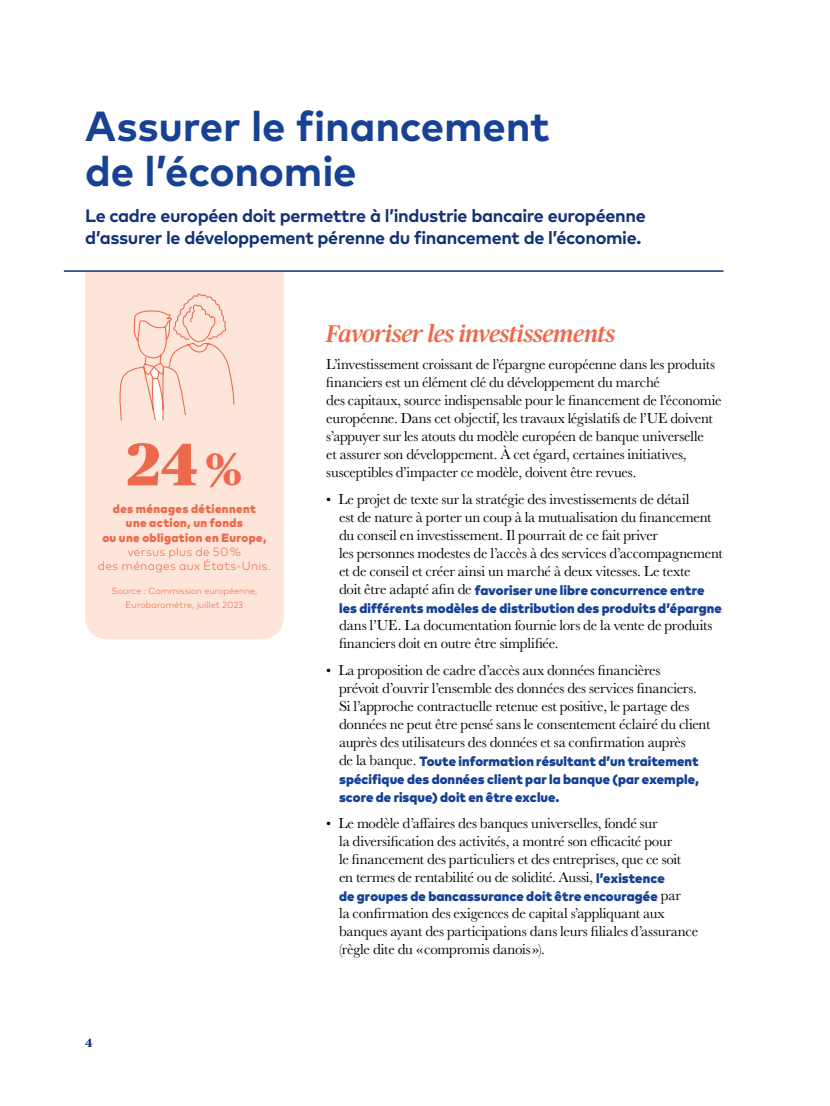
<style>
.page{position:relative;width:830px;height:1106px;background:#fff}
.page>*{position:absolute;margin:0;border:0;box-sizing:border-box;transform-origin:0 0}
.t1{font:900 60px "Publico";color:#ed694b}
.t2{font:700 42px/45px "Mark Pro";letter-spacing:-.005em;color:#164194}
.t3{font:italic 500 24px "Publico";letter-spacing:-.015em;color:#ed694b}
.t4{font:700 18px/22.5px "Mark Pro";letter-spacing:-.02em;color:#123274}
.t5{font:15px/18px "Baskerville URW";letter-spacing:-.015em;color:#000}
.t6{font:15px/18px "Baskerville";letter-spacing:-.015em;color:#000}
.t7{font:900 13.5px/18px "Mark Pro";letter-spacing:.005em;color:#164194}
.t8{font:900 12px/14.2px "Mark Pro";letter-spacing:.03em;color:#ed694b;text-align:center}
.t9{font:300 12px/14.2px "Mark Pro";letter-spacing:.025em;color:#ed694b;text-align:center}
.t10{font:700 12px "Publico Text";color:#123274}
.t11{font:300 9px/13.5px "Mark Pro";color:#ed694b;text-align:center}
.s1{font-size:45px}
.s2{font-family:"Baskerville";font-size:14.25px}
.s3{font-family:"Baskerville URW";font-weight:400;font-size:15px;color:#000}
.s4{font-family:"Mark Pro";font-weight:900;font-size:13.5px;color:#164194}
</style>
<div class="page">
<div style="left:85px;top:272px;width:198px;height:367px;background:#fde5da"></div>
<hr style="left:64px;top:270px;width:659px;height:2px;background:#123274">
<svg style="left:119px;top:293px;width:116px;height:128px;background:#fbdcd0"></svg>
<h2 class="t2" style="left:85px;top:100px;width:466px">Assurer le financement de l’économie</h2>
<p class="t4" style="left:85px;top:203px;width:562px">Le cadre européen doit permettre à l’industrie bancaire européenne d’assurer le développement pérenne du financement de l’économie.</p>
<h1 class="t1" style="left:127px;top:431px;width:116px">24<span class="s1">%</span></h1>
<p class="t8" style="left:102px;top:501px;width:166px">des ménages détiennent une action, un fonds<br>ou une obligation en Europe,</p>
<p class="t9" style="left:98px;top:543px;width:174px">versus plus de 50 %<br>des ménages aux États‑Unis.</p>
<p class="t11" style="left:111px;top:583px;width:147px">Source : Commission européenne,<br>Eurobaromètre, juillet 2023</p>
<p class="t10" style="left:85px;top:1035px;width:9px">4</p>
<h3 class="t3" style="left:326px;top:320px;width:290px">Favoriser les investissements</h3>
<p class="t6" style="left:326px;top:355px;width:396px">L’investissement croissant de l’épargne européenne dans les produits financiers est un élément clé du développement du marché<br>des capitaux, source indispensable pour le financement de l’économie européenne. Dans cet objectif, les travaux législatifs de l’UE doivent s’appuyer sur les atouts du modèle européen de banque universelle<br>et assurer son développement. À cet égard, certaines initiatives, susceptibles d’impacter ce modèle, doivent être revues.</p>
<p class="t5" style="left:339px;top:490px;width:385px;text-indent:-13px"><span class="s2">•</span> Le projet de texte sur la stratégie des investissements de détail<br>est de nature à porter un coup à la mutualisation du financement du conseil en investissement. Il pourrait de ce fait priver<br>les personnes modestes de l’accès à des services d’accompagnement et de conseil et créer ainsi un marché à deux vitesses. Le texte</p>
<p class="t7" style="left:339px;top:580px;width:384px"><span class="s3">doit être adapté afin de</span> favoriser une libre concurrence entre les différents modèles de distribution des produits d’épargne</p>
<p class="t5" style="left:339px;top:616px;width:374px">dans l’UE. La documentation fournie lors de la vente de produits financiers doit en outre être simplifiée.</p>
<p class="t5" style="left:339px;top:661px;width:373px;text-indent:-13px"><span class="s2">•</span> La proposition de cadre d’accès aux données financières<br>prévoit d’ouvrir l’ensemble des données des services financiers.<br>Si l’approche contractuelle retenue est positive, le partage des données ne peut être pensé sans le consentement éclairé du client auprès des utilisateurs des données et sa confirmation auprès</p>
<p class="t7" style="left:339px;top:751px;width:361px;text-align:justify"><span class="s3">de la banque.</span> Toute information résultant d’un traitement spécifique des données client par la banque (par exemple, score de risque) doit en être exclue.</p>
<p class="t5" style="left:339px;top:814px;width:343px;text-indent:-13px"><span class="s2">•</span> Le modèle d’affaires des banques universelles, fondé sur<br>la diversification des activités, a montré son efficacité pour le financement des particuliers et des entreprises, que ce soit en termes de rentabilité ou de solidité. Aussi, <span class="s4">l’existence</span></p>
<p class="t7" style="left:339px;top:886px;width:343px">de groupes de bancassurance doit être encouragée <span class="s3">par</span></p>
<p class="t5" style="left:339px;top:904px;width:360px">la confirmation des exigences de capital s’appliquant aux banques ayant des participations dans leurs filiales d’assurance (règle dite du «compromis danois»).</p>
</div>
